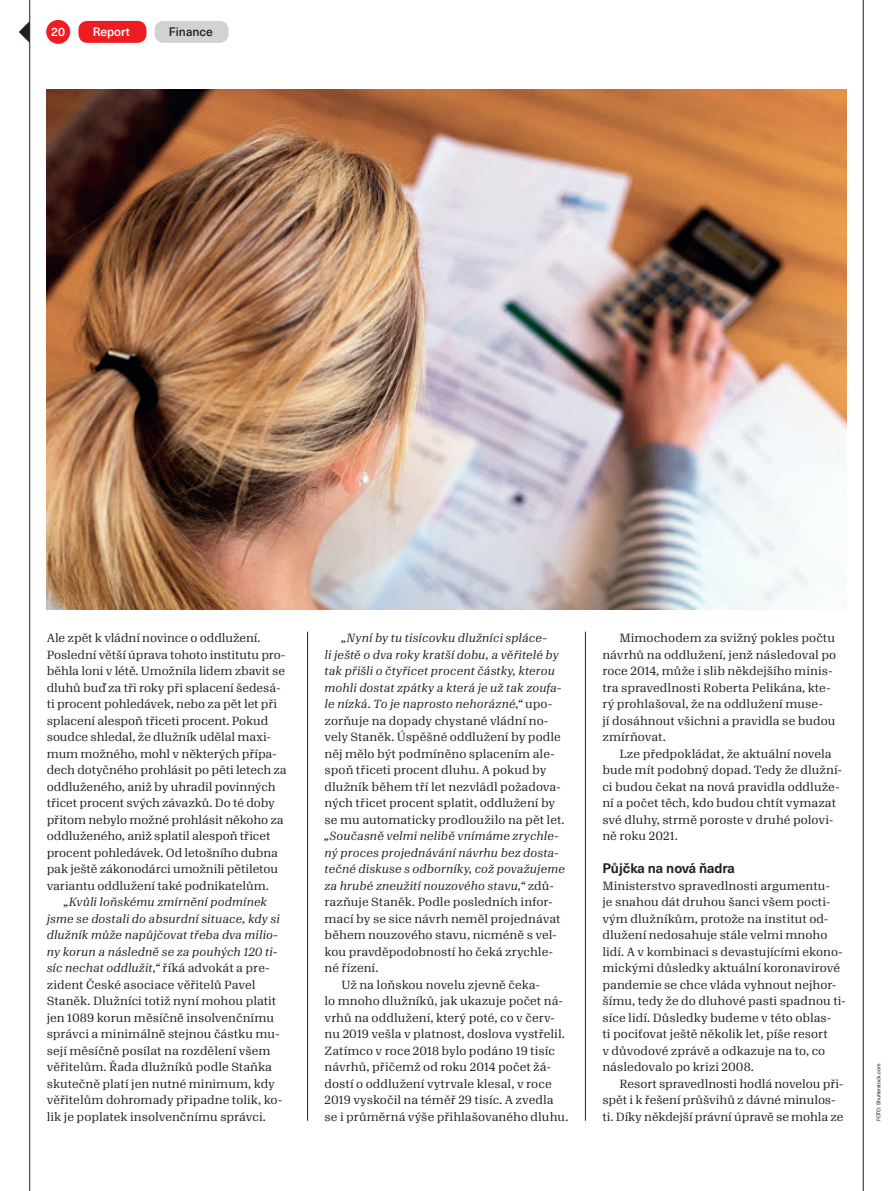
<style>
.page{position:relative;width:893px;height:1191px;background:#fff}
.page>*{position:absolute;margin:0;border:0;box-sizing:border-box;transform-origin:0 0}
.t1{font:700 13.5px "Neue Haas Unica W1 G";letter-spacing:-.005em;color:#231f20}
.t2{font:500 12px "Neue Haas Unica W1 G";color:#fff}
.t3{font:500 12px "Neue Haas Unica W1 G";color:#231f20}
.t4{font:11.55px/16.5px "Algebra";color:#231f20}
.t5{font:italic 11.55px "Algebra";letter-spacing:.005em;color:#231f20}
.t6{font:5.25px "Neue Haas Unica W1 G";color:#231f20}
.s1{font-style:italic}
.s2{font-style:normal}
</style>
<div class="page">
<hr style="left:307px;top:631px;width:1px;height:489px;background:#231f20">
<hr style="left:585px;top:631px;width:1px;height:489px;background:#231f20">
<hr style="left:29px;top:0;width:1px;height:1190px;background:#231f20">
<hr style="left:863px;top:0;width:1px;height:1190px;background:#231f20">
<img style="left:47px;top:89px;width:799px;height:520px">
<svg style="left:19px;top:21px;width:11px;height:22px"></svg>
<div style="left:46px;top:20px;width:24px;height:24px;background:#ee1d23;border-radius:50%"></div>
<div style="left:78px;top:21px;width:68px;height:22px;background:#ee1d23;border-radius:9px"></div>
<div style="left:155px;top:21px;width:74px;height:22px;background:#d1d2d4;border-radius:9px"></div>
<p class="t2" style="left:51px;top:22px;width:15px">20</p>
<p class="t2" style="left:93px;top:22px;width:39px">Report</p>
<p class="t3" style="left:169px;top:22px;width:46px">Finance</p>
<p class="t4" style="left:47px;top:628px;width:241px">Ale zpět k vládní novince o oddlužení.<br>Poslední větší úprava tohoto institutu pro&shy;běhla loni v létě. Umožnila lidem zbavit se dluhů buď za tři roky při splacení šedesá&shy;ti procent pohledávek, nebo za pět let při splacení alespoň třiceti procent. Pokud soudce shledal, že dlužník udělal maxi&shy;mum možného, mohl v některých přípa&shy;dech dotyčného prohlásit po pěti letech za oddluženého, aniž by uhradil povinných třicet procent svých závazků. Do té doby přitom nebylo možné prohlásit někoho za oddluženého, aniž splatil alespoň třicet procent pohledávek. Od letošního dubna pak ještě zákonodárci umožnili pětiletou variantu oddlužení také podnikatelům.</p>
<p class="t4" style="left:47px;top:892px;width:237px;text-indent:17px"><span class="s1">„Kvůli loňskému zmírnění podmínek jsme se dostali do absurdní situace, kdy si dlužník může napůjčovat třeba dva milio&shy;ny korun a následně se za pouhých 120 ti&shy;síc nechat oddlužit,“</span> říká advokát a pre&shy;zident České asociace věřitelů Pavel Staněk. Dlužníci totiž nyní mohou platit jen 1089 korun měsíčně insolvenčnímu správci a minimálně stejnou částku mu&shy;sejí měsíčně posílat na rozdělení všem věřitelům. Řada dlužníků podle Staňka skutečně platí jen nutné minimum, kdy věřitelům dohromady připadne tolik, ko&shy;lik je poplatek insolvenčnímu správci.</p>
<p class="t4" style="left:325px;top:628px;width:241px;text-indent:17px"><span class="s1">„Nyní by tu tisícovku dlužníci spláce-<br>li ještě o dva roky kratší dobu, a věřitelé by tak přišli o čtyřicet procent částky, kterou mohli dostat zpátky a která je už tak zoufa&shy;le nízká. To je naprosto nehorázné,“</span> upo&shy;zorňuje na dopady chystané vládní no&shy;vely Staněk. Úspěšné oddlužení by podle něj mělo být podmíněno splacením ale&shy;spoň třiceti procent dluhu. A pokud by dlužník během tří let nezvládl požadova&shy;ných třicet procent splatit, oddlužení by se mu automaticky prodloužilo na pět let.</p>
<p class="t5" style="left:325px;top:827px;width:236px">„Současně velmi nelibě vnímáme zrychle-</p>
<p class="t5" style="left:325px;top:844px;width:236px">ný proces projednávání návrhu bez dosta-</p>
<p class="t5" style="left:325px;top:860px;width:242px">tečné diskuse s odborníky, což považujeme</p>
<p class="t5" style="left:325px;top:877px;width:231px">za hrubé zneužití nouzového stavu,“ <span class="s2">zdů-</span></p>
<p class="t4" style="left:325px;top:892px;width:230px">razňuje Staněk. Podle posledních infor-</p>
<p class="t4" style="left:325px;top:909px;width:237px">mací by se sice návrh neměl projednávat</p>
<p class="t4" style="left:325px;top:925px;width:234px">během nouzového stavu, nicméně s vel-</p>
<p class="t4" style="left:325px;top:942px;width:230px">kou pravděpodobností ho čeká zrychle-</p>
<p class="t4" style="left:325px;top:958px;width:55px">né řízení.</p>
<p class="t4" style="left:342px;top:975px;width:200px">Už na loňskou novelu zjevně čeka-</p>
<p class="t4" style="left:325px;top:991px;width:240px">lo mnoho dlužníků, jak ukazuje počet ná-</p>
<p class="t4" style="left:325px;top:1008px;width:232px">vrhů na oddlužení, který poté, co v červ-</p>
<p class="t4" style="left:325px;top:1024px;width:242px">nu 2019 vešla v platnost, doslova vystřelil.</p>
<p class="t4" style="left:325px;top:1041px;width:232px">Zatímco v roce 2018 bylo podáno 19 tisíc</p>
<p class="t4" style="left:325px;top:1057px;width:228px">návrhů, přičemž od roku 2014 počet žá-</p>
<p class="t4" style="left:325px;top:1074px;width:229px">dostí o oddlužení vytrvale klesal, v roce</p>
<p class="t4" style="left:325px;top:1090px;width:230px">2019 vyskočil na téměř 29 tisíc. A zvedla</p>
<p class="t4" style="left:325px;top:1107px;width:245px">se i průměrná výše přihlašovaného dluhu.</p>
<p class="t4" style="left:602px;top:628px;width:235px;text-indent:17px">Mimochodem za svižný pokles počtu návrhů na oddlužení, jenž následoval po roce 2014, může i slib někdejšího minis&shy;tra spravedlnosti Roberta Pelikána, kte&shy;rý prohlašoval, že na oddlužení muse-<br>jí dosáhnout všichni a pravidla se budou zmírňovat.</p>
<p class="t4" style="left:602px;top:744px;width:241px;text-indent:17px">Lze předpokládat, že aktuální novela bude mít podobný dopad. Tedy že dlužní&shy;ci budou čekat na nová pravidla oddluže&shy;ní a počet těch, kdo budou chtít vymazat své dluhy, strmě poroste v druhé polovi&shy;ně roku 2021.</p>
<p class="t1" style="left:602px;top:857px;width:134px">Půjčka na nová ňadra</p>
<p class="t4" style="left:602px;top:876px;width:245px">Ministerstvo spravedlnosti argumentu-<br>je snahou dát druhou šanci všem pocti&shy;vým dlužníkům, protože na institut od&shy;dlužení nedosahuje stále velmi mnoho lidí. A v kombinaci s devastujícími ekono&shy;mickými důsledky aktuální koronavirové pandemie se chce vláda vyhnout nejhor&shy;šímu, tedy že do dluhové pasti spadnou ti&shy;síce lidí. Důsledky budeme v této oblas-<br>ti pociťovat ještě několik let, píše resort<br>v důvodové zprávě a odkazuje na to, co následovalo po krizi 2008.</p>
<p class="t4" style="left:602px;top:1074px;width:243px;text-indent:17px">Resort spravedlnosti hodlá novelou při&shy;spět i k řešení průšvihů z dávné minulos&shy;ti. Díky někdejší právní úpravě se mohla ze</p>
<p class="t6" style="left:874px;top:1121px;width:59px;rotate:-90deg">FOTO: Shutterstock.com</p>
</div>
